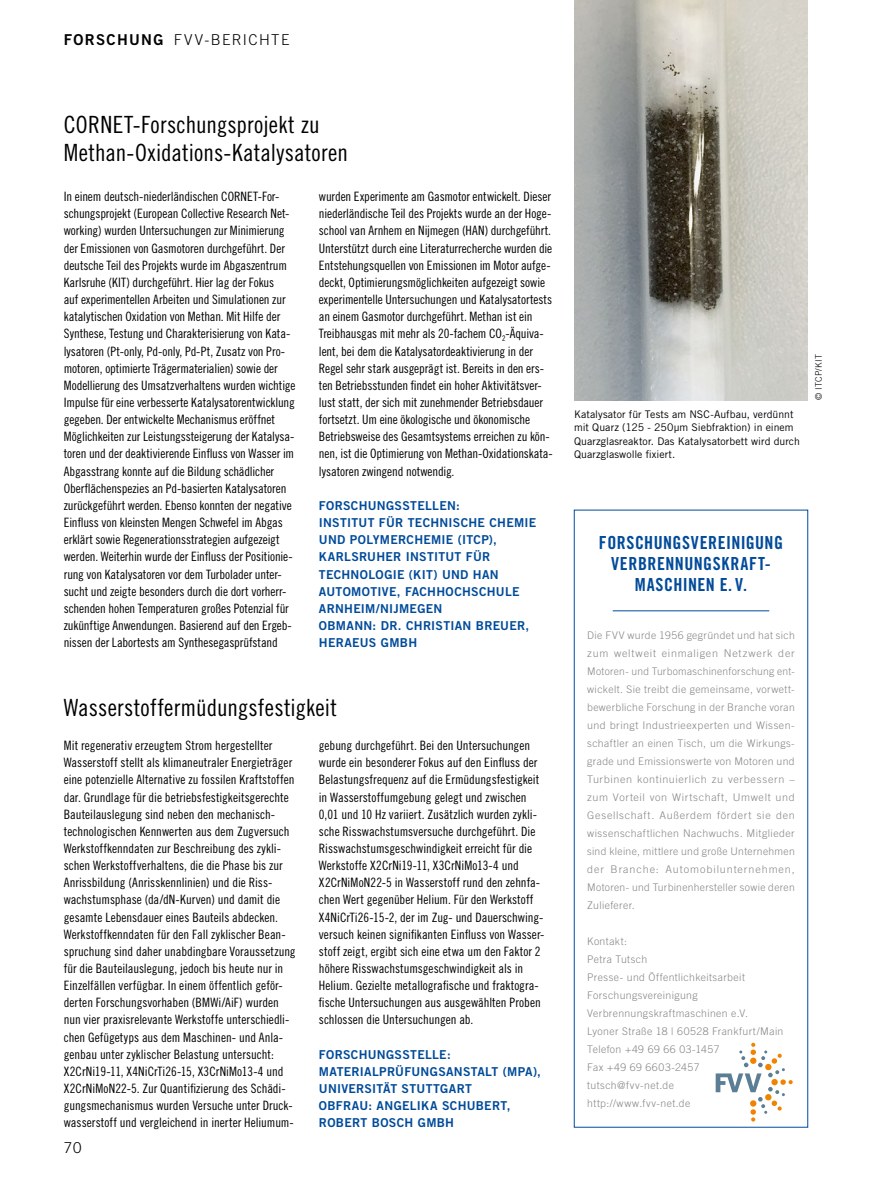
<style>
.page{position:relative;width:893px;height:1187px;background:#fff}
.page>*{position:absolute;margin:0;border:0;box-sizing:border-box;transform-origin:0 0}
.Box_Heading_x{font:23.7px/28.5px "Trade Gothic LT Std Cn 18";letter-spacing:.005em;color:#000}
.Box_Heading_FVV{font:18px/21px "Trade Gothic LT Std Bd Cn 20";letter-spacing:.03em;color:#004b9a;text-align:center}
.Category_x{font:300 15px "Trade Gothic LT Std";letter-spacing:.09em;color:#000}
.NoXML_Pagina{font:300 15px "Trade Gothic LT Std";color:#000}
.Para_x{font:12.9px/17.1px "Trade Gothic LT Std Cn 18";letter-spacing:-.005em;color:#000}
.Para_x-2{font:12.3px/17.1px "Trade Gothic LT Std Bd 2";letter-spacing:.025em;color:#004b9a}
.Para_Box_FVV{font:300 10.5px/18px "Trade Gothic LT Std";letter-spacing:.035em;color:#868786;text-align:justify}
.Image_Caption_x{font:10.5px/13.5px "Trade Gothic LT Std";letter-spacing:.005em;color:#000}
.Para_Box_FVV-2{font:300 10.5px "Trade Gothic LT Std";letter-spacing:.07em;color:#868786}
.Image_Source_x{font:300 9px "Trade Gothic LT Std";letter-spacing:.04em;color:#000}
.s1{font-family:"Trade Gothic LT Std Bd 2";font-weight:400}
</style>
<div class="page">
<hr style="left:613px;top:610px;width:156px;height:1px;background:#004b9a">
<svg style="left:716px;top:1042px;width:77px;height:79px"></svg>
<img style="left:574px;top:0;width:234px;height:400px">
<p class="Category_x" style="left:64px;top:31px;width:218px"><span class="s1">FORSCHUNG</span> FVV-Berichte</p>
<p class="Box_Heading_x" style="left:64px;top:110px;width:286px">CORNET-Forschungsprojekt zu<br>Methan-Oxidations-Katalysatoren</p>
<p class="Para_x" style="left:64px;top:188px;width:233px">In einem deutsch-niederländischen CORNET-For&shy;schungsprojekt (European Collective Research Net&shy;working) wurden Untersuchungen zur Minimierung der Emissionen von Gasmotoren durchgeführt. Der deutsche Teil des Projekts wurde im Abgaszentrum Karlsruhe (KIT) durchgeführt. Hier lag der Fokus<br>auf experimentellen Arbeiten und Simulationen zur katalytischen Oxidation von Methan. Mit Hilfe der Synthese, Testung und Charakterisierung von Kata&shy;lysatoren (Pt-only, Pd-only, Pd-Pt, Zusatz von Pro&shy;motoren, optimierte Trägermaterialien) sowie der Modellierung des Umsatzverhaltens wurden wichtige Impulse für eine verbesserte Katalysatorentwicklung gegeben. Der entwickelte Mechanismus eröffnet Möglichkeiten zur Leistungssteigerung der Katalysa&shy;toren und der deaktivierende Einfluss von Wasser im Abgasstrang konnte auf die Bildung schädlicher Oberflächenspezies an Pd-basierten Katalysatoren zurückgeführt werden. Ebenso konnten der negative Einfluss von kleinsten Mengen Schwefel im Abgas erklärt sowie Regenerationsstrategien aufgezeigt werden. Weiterhin wurde der Einfluss der Positionie&shy;rung von Katalysatoren vor dem Turbolader unter&shy;sucht und zeigte besonders durch die dort vorherr&shy;schenden hohen Temperaturen großes Potenzial für zukünftige Anwendungen. Basierend auf den Ergeb&shy;nissen der Labortests am Synthesegasprüfstand</p>
<p class="Para_x" style="left:319px;top:188px;width:235px">wurden Experimente am Gasmotor entwickelt. Dieser niederländische Teil des Projekts wurde an der Hoge&shy;school van Arnhem en Nijmegen (HAN) durchgeführt.<br>Unterstützt durch eine Literaturrecherche wurden die Entstehungsquellen von Emissionen im Motor aufge&shy;deckt, Optimierungsmöglichkeiten aufgezeigt sowie experimentelle Untersuchungen und Katalysatortests an einem Gasmotor durchgeführt. Methan ist ein Treibhausgas mit mehr als 20-fachem CO<sub>2</sub>-Äquiva&shy;lent, bei dem die Katalysatordeaktivierung in der Regel sehr stark ausgeprägt ist. Bereits in den ers&shy;ten Betriebsstunden findet ein hoher Aktivitätsver&shy;lust statt, der sich mit zunehmender Betriebsdauer fortsetzt. Um eine ökologische und ökonomische Betriebsweise des Gesamtsystems erreichen zu kön&shy;nen, ist die Optimierung von Methan-Oxidationskata&shy;lysatoren zwingend notwendig.</p>
<p class="Para_x-2" style="left:319px;top:496px;width:142px">FORSCHUNGSSTELLEN:</p>
<p class="Para_x-2" style="left:319px;top:514px;width:219px">INSTITUT FÜR TECHNISCHE CHEMIE<br>UND POLYMERCHEMIE (ITCP),<br>KARLSRUHER INSTITUT FÜR<br>TECHNOLOGIE (KIT) UND HAN<br>AUTOMOTIVE, FACHHOCHSCHULE<br>ARNHEIM/NIJMEGEN<br>OBMANN: DR. CHRISTIAN BREUER,<br>HERAEUS GMBH</p>
<p class="Box_Heading_x" style="left:64px;top:692px;width:275px">Wasserstoffermüdungsfestigkeit</p>
<p class="Para_x" style="left:64px;top:736px;width:233px">Mit regenerativ erzeugtem Strom hergestellter Wasserstoff stellt als klimaneutraler Energieträger eine potenzielle Alternative zu fossilen Kraftstoffen dar. Grundlage für die betriebsfestigkeitsgerechte Bauteilauslegung sind neben den mechanisch&shy;technologischen Kennwerten aus dem Zugversuch Werkstoffkenndaten zur Beschreibung des zykli&shy;schen Werkstoffverhaltens, die die Phase bis zur Anrissbildung (Anrisskennlinien) und die Riss&shy;wachstumsphase (da/dN-Kurven) und damit die gesamte Lebensdauer eines Bauteils abdecken.<br>Werkstoffkenndaten für den Fall zyklischer Bean&shy;spruchung sind daher unabdingbare Voraussetzung für die Bauteilauslegung, jedoch bis heute nur in Einzelfällen verfügbar. In einem öffentlich geför&shy;derten Forschungsvorhaben (BMWi/AiF) wurden nun vier praxisrelevante Werkstoffe unterschiedli&shy;chen Gefügetyps aus dem Maschinen- und Anla&shy;genbau unter zyklischer Belastung untersucht:<br>X2CrNi19-11, X4NiCrTi26-15, X3CrNiMo13-4 und X2CrNiMoN22-5. Zur Quantifizierung des Schädi&shy;gungsmechanismus wurden Versuche unter Druck&shy;wasserstoff und vergleichend in inerter Heliumum-</p>
<p class="Para_x" style="left:319px;top:736px;width:227px">gebung durchgeführt. Bei den Untersuchungen wurde ein besonderer Fokus auf den Einfluss der Belastungsfrequenz auf die Ermüdungsfestigkeit in Wasserstoffumgebung gelegt und zwischen 0,01 und 10 Hz variiert. Zusätzlich wurden zykli&shy;sche Risswachstumsversuche durchgeführt. Die Risswachstumsgeschwindigkeit erreicht für die Werkstoffe X2CrNi19-11, X3CrNiMo13-4 und X2CrNiMoN22-5 in Wasserstoff rund den zehnfa&shy;chen Wert gegenüber Helium. Für den Werkstoff X4NiCrTi26-15-2, der im Zug- und Dauerschwing&shy;versuch keinen signifikanten Einfluss von Wasser&shy;stoff zeigt, ergibt sich eine etwa um den Faktor 2 höhere Risswachstumsgeschwindigkeit als in Helium. Gezielte metallografische und fraktogra&shy;fische Untersuchungen aus ausgewählten Proben schlossen die Untersuchungen ab.</p>
<p class="Para_x-2" style="left:319px;top:1045px;width:133px">FORSCHUNGSSTELLE:</p>
<p class="Para_x-2" style="left:319px;top:1062px;width:223px">MATERIALPRÜFUNGSANSTALT (MPA),<br>UNIVERSITÄT STUTTGART</p>
<p class="Para_x-2" style="left:319px;top:1096px;width:193px">OBFRAU: ANGELIKA SCHUBERT,<br>ROBERT BOSCH GMBH</p>
<p class="NoXML_Pagina" style="left:64px;top:1138px;width:19px">70</p>
<p class="Image_Caption_x" style="left:574px;top:407px;width:227px">Katalysator für Tests am NSC-Aufbau, verdünnt mit Quarz (125 - 250μm Siebfraktion) in einem Quarzglasreaktor. Das Katalysatorbett wird durch Quarzglaswolle fixiert.</p>
<p class="Image_Source_x" style="left:813px;top:400px;width:48px;rotate:-90deg">© ITCP/KIT</p>
<p class="Box_Heading_FVV" style="left:599px;top:531px;width:186px">FORSCHUNGSVEREINIGUNG<br>VERBRENNUNGSKRAFT-<br>MASCHINEN E. V.</p>
<p class="Para_Box_FVV" style="left:587px;top:625px;width:209px">Die FVV wurde 1956 gegründet und hat sich zum weltweit einmaligen Netzwerk der Motoren- und Turbomaschinenforschung ent&shy;wickelt. Sie treibt die gemeinsame, vorwett&shy;bewerbliche Forschung in der Branche voran und bringt Industrieexperten und Wissen&shy;schaftler an einen Tisch, um die Wirkungs&shy;grade und Emissionswerte von Motoren und Turbinen kontinuierlich zu verbessern – zum Vorteil von Wirtschaft, Umwelt und Gesellschaft. Außerdem fördert sie den wissenschaftlichen Nachwuchs. Mitglieder sind kleine, mittlere und große Unternehmen der Branche: Automobilunternehmen, Motoren- und Turbinenhersteller sowie deren Zulieferer.</p>
<p class="Para_Box_FVV" style="left:587px;top:931px;width:41px">Kontakt:</p>
<p class="Para_Box_FVV" style="left:587px;top:949px;width:62px">Petra Tutsch</p>
<p class="Para_Box_FVV" style="left:587px;top:967px;width:159px">Presse- und Öffentlichkeitsarbeit</p>
<p class="Para_Box_FVV" style="left:587px;top:985px;width:112px">Forschungsvereinigung</p>
<p class="Para_Box_FVV" style="left:587px;top:1003px;width:162px">Verbrennungskraftmaschinen e.V.</p>
<p class="Para_Box_FVV" style="left:587px;top:1021px;width:198px">Lyoner Straße 18 | 60528 Frankfurt/Main</p>
<p class="Para_Box_FVV" style="left:587px;top:1039px;width:134px">Telefon +49 69 66 03-1457</p>
<p class="Para_Box_FVV" style="left:587px;top:1057px;width:114px">Fax +49 69 6603-2457</p>
<p class="Para_Box_FVV" style="left:587px;top:1075px;width:88px">tutsch@fvv-net.de</p>
<p class="Para_Box_FVV-2" style="left:587px;top:1096px;width:105px">http://www.fvv-net.de</p>
</div>
